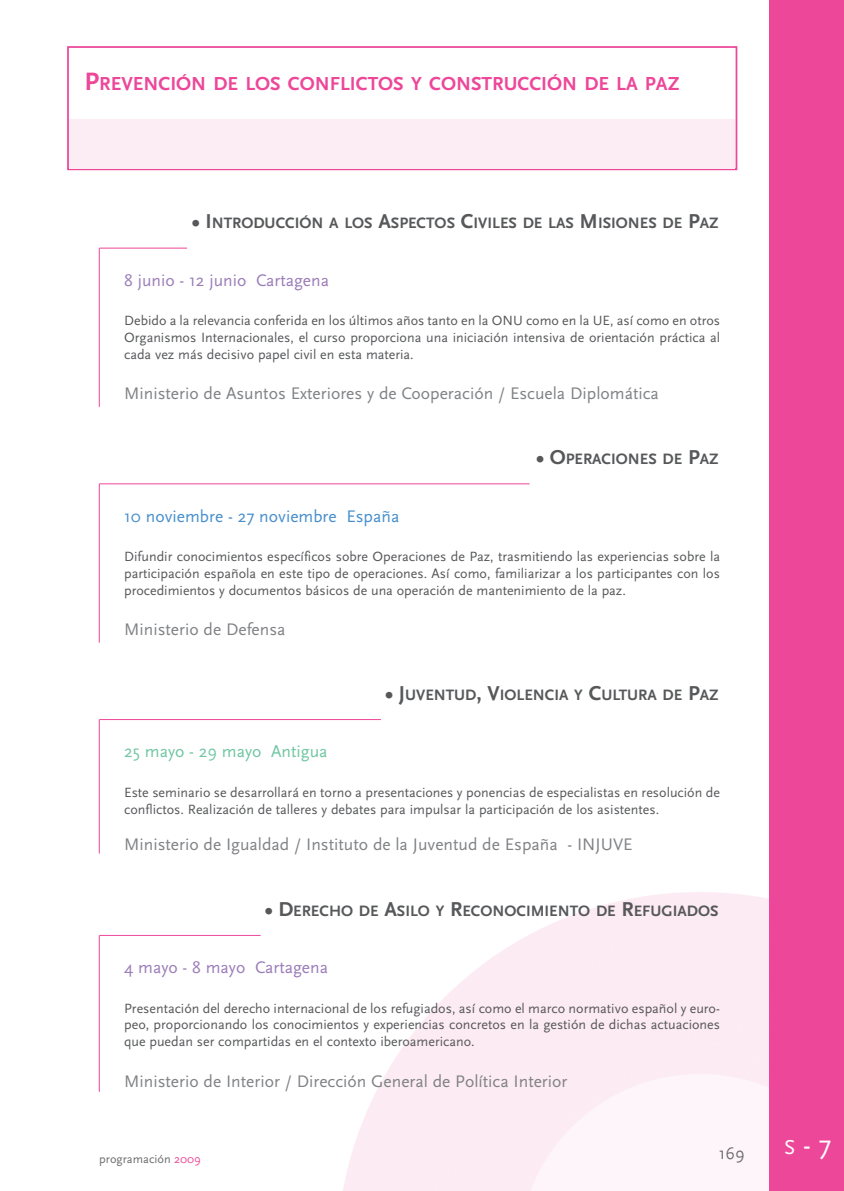
<style>
.page{position:relative;width:844px;height:1191px;background:#fff}
.page>*{position:absolute;margin:0;border:0;box-sizing:border-box;transform-origin:0 0}
.t1{font:28px "Scala Sans";color:#fff}
.t2{font:700 19.6px "Scala Sans";color:#ed4799}
.t3{font:17.5px "Scala Sans";color:#808285}
.t4{font:17.5px "Scala Sans";color:#9b7db8}
.t5{font:17.5px "Scala Sans";color:#468fcc}
.t6{font:17.5px "Scala Sans";color:#70c6a2}
.t7{font:17.5px "Scala Sans";color:#6c6d70}
.t8{font:700 15.75px "Scala Sans";color:#57585a}
.t9{font:14px/16.8px "Scala Sans";color:#57585a;text-align:justify}
.t10{font:12.25px "Scala Sans";color:#6c6d70}
.s1{font-size:26.25px}
.s2{font-size:21px}
.s3{color:#ed4799}
</style>
<div class="page">
<div style="left:769px;top:0;width:74px;height:1191px;background:#ed4799"></div>
<div style="left:67px;top:46px;width:670px;height:124px;border:2px solid #ed4799"></div>
<div style="left:70px;top:119px;width:664px;height:50px;background:#fcecf3"></div>
<hr style="left:99px;top:248px;width:88px;height:1px;background:#ed4799">
<hr style="left:99px;top:248px;width:1px;height:159px;background:#ed4799">
<hr style="left:99px;top:483px;width:430px;height:1px;background:#ed4799">
<hr style="left:99px;top:484px;width:1px;height:158px;background:#ed4799">
<hr style="left:99px;top:719px;width:282px;height:1px;background:#ed4799">
<hr style="left:99px;top:719px;width:1px;height:134px;background:#ed4799">
<hr style="left:99px;top:935px;width:161px;height:1px;background:#ed4799">
<hr style="left:99px;top:935px;width:1px;height:156px;background:#ed4799">
<h2 class="t2" style="left:85px;top:75px;width:596px"><span class="s1">P</span>REVENCIÓN DE LOS CONFLICTOS Y CONSTRUCCIÓN DE LA PAZ</h2>
<p class="t8" style="left:192px;top:217px;width:527px"><span class="s2">• I</span>NTRODUCCIÓN A LOS <span class="s2">A</span>SPECTOS <span class="s2">C</span>IVILES DE LAS <span class="s2">M</span>ISIONES DE <span class="s2">P</span>AZ</p>
<p class="t4" style="left:124px;top:273px;width:206px">8 junio - 12 junio Cartagena</p>
<p class="t9" style="left:124px;top:313px;width:597px">Debido a la relevancia conferida en los últimos años tanto en la ONU como en la UE, así como en otros Organismos Internacionales, el curso proporciona una iniciación intensiva de orientación práctica al cada vez más decisivo papel civil en esta materia.</p>
<p class="t3" style="left:124px;top:386px;width:536px">Ministerio de Asuntos Exteriores y de Cooperación / Escuela Diplomática</p>
<p class="t8" style="left:536px;top:453px;width:183px"><span class="s2">• O</span>PERACIONES DE <span class="s2">P</span>AZ</p>
<p class="t5" style="left:124px;top:509px;width:276px">10 noviembre - 27 noviembre España</p>
<p class="t9" style="left:124px;top:549px;width:597px">Difundir conocimientos específicos sobre Operaciones de Paz, trasmitiendo las experiencias sobre la participación española en este tipo de operaciones. Así como, familiarizar a los participantes con los procedimientos y documentos básicos de una operación de mantenimiento de la paz.</p>
<p class="t3" style="left:124px;top:622px;width:163px">Ministerio de Defensa</p>
<p class="t8" style="left:385px;top:688px;width:334px"><span class="s2">• J</span>UVENTUD<span class="s2">, V</span>IOLENCIA Y <span class="s2">C</span>ULTURA DE <span class="s2">P</span>AZ</p>
<p class="t6" style="left:124px;top:744px;width:205px">25 mayo - 29 mayo Antigua</p>
<p class="t9" style="left:124px;top:785px;width:597px">Este seminario se desarrollará en torno a presentaciones y ponencias de especialistas en resolución de conflictos. Realización de talleres y debates para impulsar la participación de los asistentes.</p>
<p class="t3" style="left:124px;top:837px;width:510px">Ministerio de Igualdad / Instituto de la Juventud de España - INJUVE</p>
<p class="t8" style="left:265px;top:904px;width:454px"><span class="s2">• D</span>ERECHO DE <span class="s2">A</span>SILO Y <span class="s2">R</span>ECONOCIMIENTO DE <span class="s2">R</span>EFUGIADOS</p>
<p class="t4" style="left:124px;top:960px;width:205px">4 mayo - 8 mayo Cartagena</p>
<p class="t9" style="left:124px;top:1000px;width:597px">Presentación del derecho internacional de los refugiados, así como el marco normativo español y euro&shy;peo, proporcionando los conocimientos y experiencias concretos en la gestión de dichas actuaciones que puedan ser compartidas en el contexto iberoamericano.</p>
<p class="t3" style="left:124px;top:1074px;width:444px">Ministerio de Interior / Dirección General de Política Interior</p>
<p class="t10" style="left:99px;top:1153px;width:103px">programación <span class="s3">2009</span></p>
<p class="t7" style="left:718px;top:1146px;width:27px">169</p>
<h1 class="t1" style="left:784px;top:1133px;width:49px"><span class="s2">S</span>-7</h1>
</div>
